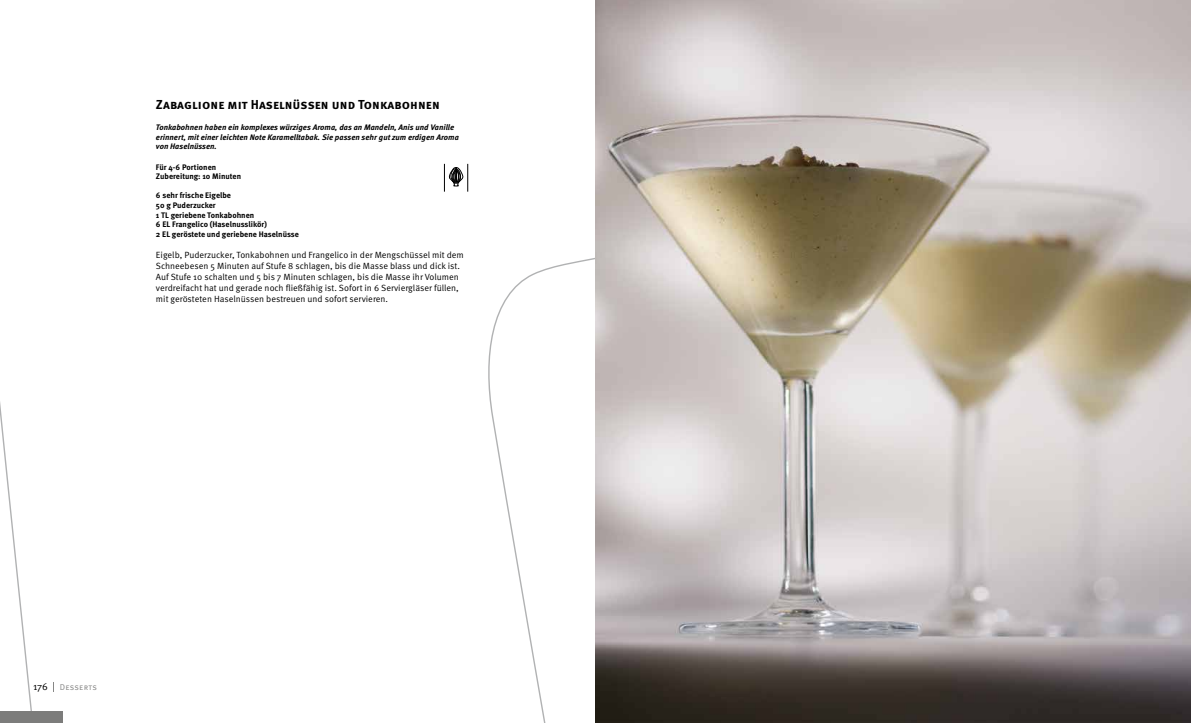
<style>
.page{position:relative;width:1191px;height:723px;background:#fff}
.page>*{position:absolute;margin:0;border:0;box-sizing:border-box;transform-origin:0 0}
.t1{font:700 13px "Meta Pro";letter-spacing:.01em;color:#000}
.t2{font:9px/10.8px "Meta Pro";color:#000}
.t3{font:8.5px "Meta Pro";letter-spacing:.025em;color:#878786}
.t4{font:italic 700 8px/9.6px "Meta Pro";color:#000}
.t5{font:700 8px/9.6px "Meta Pro";color:#000}
.s1{font-size:10px;color:#000}
</style>
<div class="page">
<svg style="left:0;top:163px;width:595px;height:560px"></svg>
<div style="left:0;top:711px;width:63px;height:12px;background:#7c7c7b"></div>
<img style="left:595px;top:0;width:596px;height:723px">
<svg style="left:444px;top:164px;width:24px;height:28px"></svg>
<h1 class="t1" style="left:156px;top:96px;width:285px">Zabaglione mit Haselnüssen und Tonkabohnen</h1>
<p class="t4" style="left:156px;top:123px;width:304px">Tonkabohnen haben ein komplexes würziges Aroma, das an Mandeln, Anis und Vanille erinnert, mit einer leichten Note Karamelltabak. Sie passen sehr gut zum erdigen Aroma von Haselnüssen.</p>
<p class="t5" style="left:156px;top:162px;width:87px">Für 4-6 Portionen<br>Zubereitung: 10 Minuten</p>
<p class="t5" style="left:156px;top:191px;width:144px">6 sehr frische Eigelbe<br>50 g Puderzucker<br>1 TL geriebene Tonkabohnen<br>6 EL Frangelico (Haselnusslikör)<br>2 EL geröstete und geriebene Haselnüsse</p>
<p class="t2" style="left:156px;top:250px;width:309px">Eigelb, Puderzucker, Tonkabohnen und Frangelico in der Mengschüssel mit dem Schneebesen 5 Minuten auf Stufe 8 schlagen, bis die Masse blass und dick ist.<br>Auf Stufe 10 schalten und 5 bis 7 Minuten schlagen, bis die Masse ihr Volumen verdreifacht hat und gerade noch fließfähig ist. Sofort in 6 Serviergläser füllen, mit gerösteten Haselnüssen bestreuen und sofort servieren.</p>
<p class="t3" style="left:33px;top:682px;width:65px"><span class="s1">176</span> Desserts</p>
</div>
